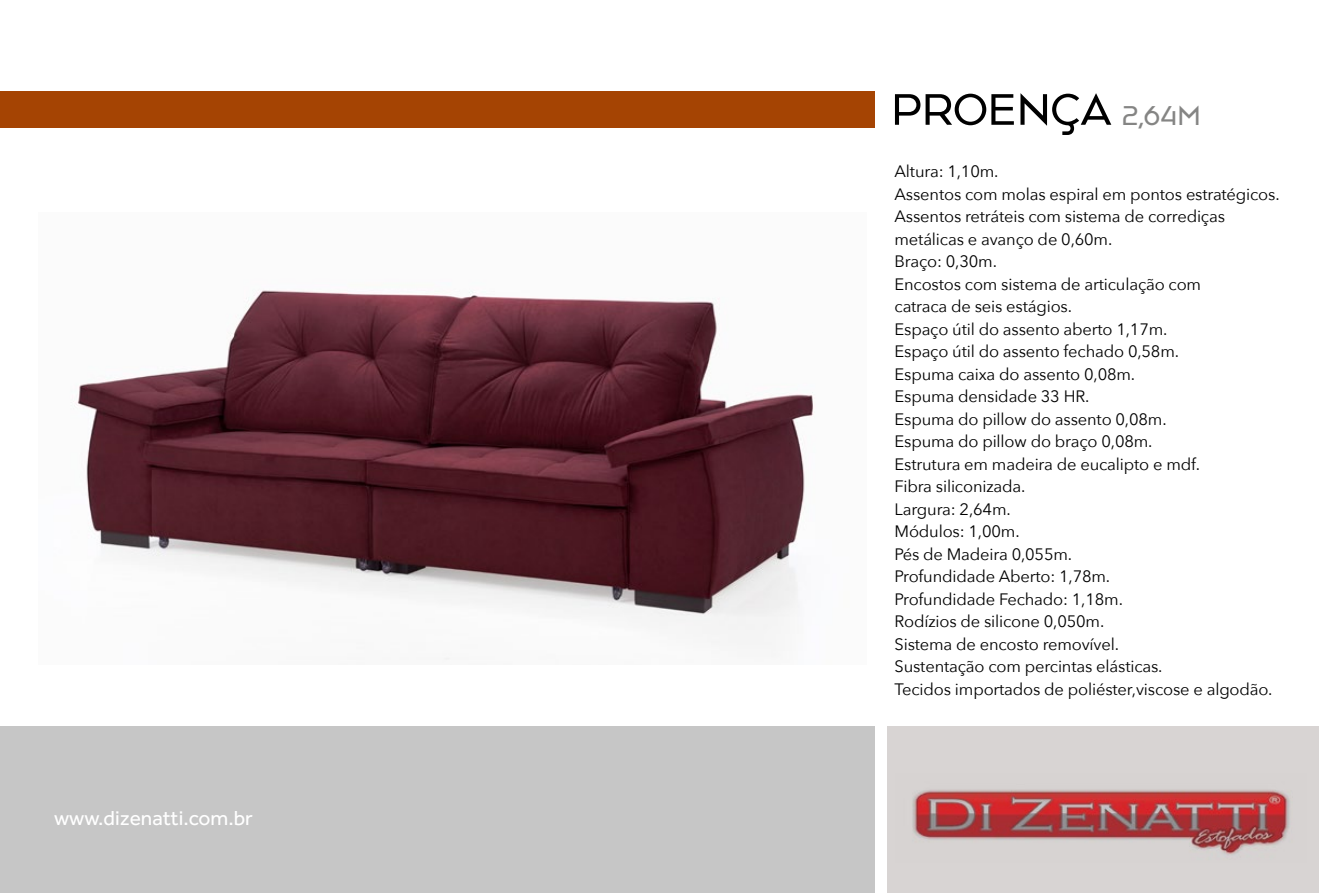
<style>
.page{position:relative;width:1319px;height:893px;background:#fff}
.page>*{position:absolute;margin:0;border:0;box-sizing:border-box;transform-origin:0 0}
.t1{font:51px "Agus Sans";color:#000}
.t2{font:21px "Effra";color:#fff}
.t3{font:16.5px/22.5px "Avenir Next";letter-spacing:-.01em;color:#000}
.s1{font-size:31.5px;color:#858584}
</style>
<div class="page">
<div style="left:887px;top:726px;width:431px;height:167px;background:#d8d4d3"></div>
<img style="left:76px;top:290px;width:738px;height:370px">
<div style="left:0;top:726px;width:874px;height:167px;background:#c6c6c6"></div>
<div style="left:0;top:91px;width:874px;height:36px;background:#a54403"></div>
<img style="left:912px;top:790px;width:378px;height:65px">
<p class="t2" style="left:54px;top:806px;width:200px">www.dizenatti.com.br</p>
<h1 class="t1" style="left:891px;top:86px;width:311px">PROENÇA <span class="s1">2,64m</span></h1>
<p class="t3" style="left:894px;top:159px;width:386px">Altura: 1,10m.<br>Assentos com molas espiral em pontos estratégicos.<br>Assentos retráteis com sistema de corrediças metálicas e avanço de 0,60m.<br>Braço: 0,30m.<br>Encostos com sistema de articulação com<br>catraca de seis estágios.<br>Espaço útil do assento aberto 1,17m.<br>Espaço útil do assento fechado 0,58m.<br>Espuma caixa do assento 0,08m.<br>Espuma densidade 33 HR.<br>Espuma do pillow do assento 0,08m.<br>Espuma do pillow do braço 0,08m.<br>Estrutura em madeira de eucalipto e mdf.<br>Fibra siliconizada.<br>Largura: 2,64m.<br>Módulos: 1,00m.<br>Pés de Madeira 0,055m.<br>Profundidade Aberto: 1,78m.<br>Profundidade Fechado: 1,18m.<br>Rodízios de silicone 0,050m.<br>Sistema de encosto removível.<br>Sustentação com percintas elásticas.<br>Tecidos importados de poliéster,viscose e algodão.</p>
</div>
